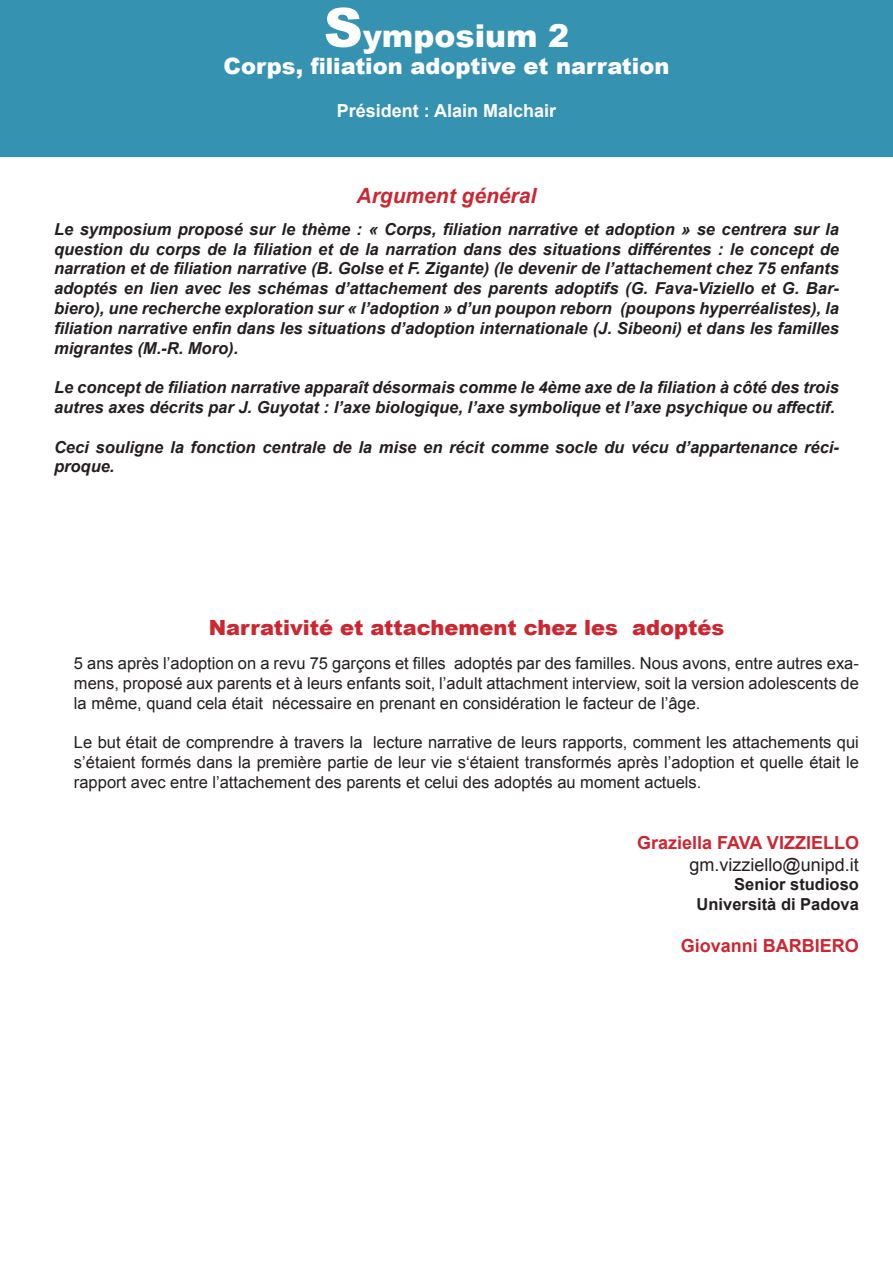
<style>
.page{position:relative;width:893px;height:1263px;background:#fff}
.page>*{position:absolute;margin:0;border:0;box-sizing:border-box;transform-origin:0 0}
.t1{font:900 31.5px "Arial";color:#fff}
.t2{font:900 22.5px "Arial";color:#fff}
.t3{font:900 21px "Arial";color:#cb2732}
.t4{font:italic 700 21px "Arial";color:#cb2732}
.t5{font:700 18px "Arial";color:#cb2732}
.t6{font:700 18px "Arial";color:#fff}
.t7{font:18px "Arial";color:#231f20}
.t8{font:italic 700 16.5px/19.8px "Arial";color:#231f20}
.t9{font:16.5px/19.8px "Arial";color:#231f20;text-align:justify}
.t10{font:700 16.5px/19.8px "Arial";color:#231f20;text-align:right}
.s1{font-size:54px}
</style>
<div class="page">
<div style="left:0;top:0;width:893px;height:157px;background:#3692b1"></div>
<h1 class="t1" style="left:324px;top:13px;width:247px"><span class="s1">S</span>ymposium 2</h1>
<h2 class="t2" style="left:224px;top:49px;width:447px">Corps, filiation adoptive et narration</h2>
<p class="t6" style="left:337px;top:99px;width:221px">Président : Alain Malchair</p>
<p class="t4" style="left:357px;top:182px;width:181px">Argument général</p>
<p class="t8" style="left:54px;top:219px;width:786px;text-align:justify">Le symposium proposé sur le thème : « Corps, filiation narrative et adoption » se centrera sur la question du corps de la filiation et de la narration dans des situations différentes : le concept de narration et de filiation narrative (B. Golse et F. Zigante) (le devenir de l’attachement chez 75 enfants adoptés en lien avec les schémas d’attachement des parents adoptifs (G. Fava-Viziello et G. Bar&shy;biero), une recherche exploration sur « l’adoption » d’un poupon reborn (poupons hyperréalistes), la filiation narrative enfin dans les situations d’adoption internationale (J. Sibeoni) et dans les familles migrantes (M.-R. Moro).</p>
<p class="t8" style="left:54px;top:378px;width:786px">Le concept de filiation narrative apparaît désormais comme le 4ème axe de la filiation à côté des trois autres axes décrits par J. Guyotat : l’axe biologique, l’axe symbolique et l’axe psychique ou affectif.</p>
<p class="t8" style="left:54px;top:437px;width:786px">Ceci souligne la fonction centrale de la mise en récit comme socle du vécu d’appartenance réci&shy;proque.</p>
<p class="t3" style="left:209px;top:612px;width:517px">Narrativité et attachement chez les adoptés</p>
<p class="t9" style="left:74px;top:653px;width:786px">5 ans après l’adoption on a revu 75 garçons et filles adoptés par des familles. Nous avons, entre autres exa&shy;mens, proposé aux parents et à leurs enfants soit, l’adult attachment interview, soit la version adolescents de la même, quand cela était nécessaire en prenant en considération le facteur de l’âge.</p>
<p class="t9" style="left:74px;top:733px;width:786px">Le but était de comprendre à travers la lecture narrative de leurs rapports, comment les attachements qui s’étaient formés dans la première partie de leur vie s‘étaient transformés après l’adoption et quelle était le rapport avec entre l’attachement des parents et celui des adoptés au moment actuels.</p>
<p class="t5" style="left:637px;top:831px;width:223px">Graziella Fava Vizziello</p>
<p class="t7" style="left:690px;top:852px;width:171px">gm.vizziello@unipd.it</p>
<p class="t10" style="left:697px;top:875px;width:164px">Senior studioso<br>Università di Padova</p>
<p class="t5" style="left:681px;top:933px;width:180px">Giovanni Barbiero</p>
</div>
